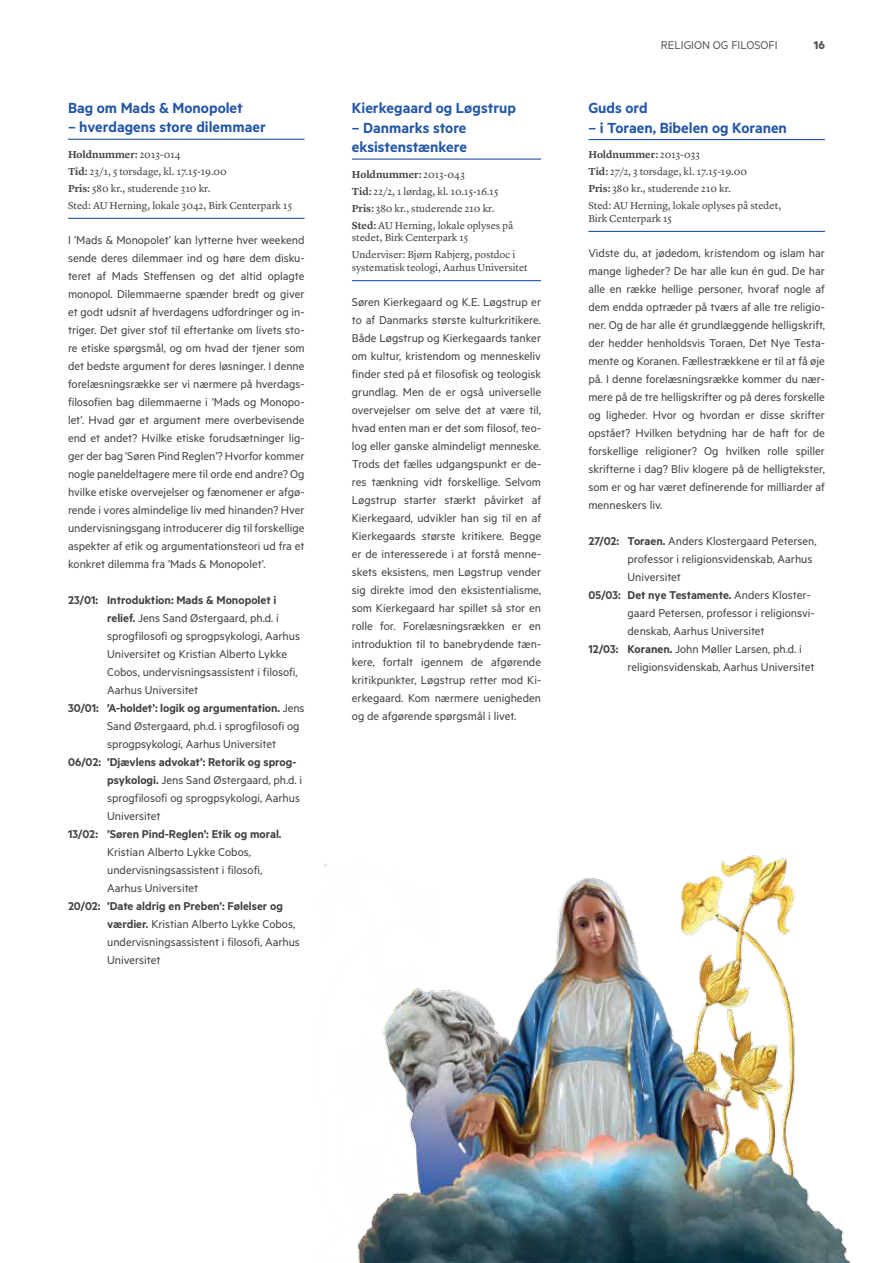
<style>
.page{position:relative;width:893px;height:1263px;background:#fff}
.page>*{position:absolute;margin:0;border:0;box-sizing:border-box;transform-origin:0 0}
.t1{font:600 16.5px/19.5px "Metric";color:#2356a7}
.t2{font:12.75px/18px "Metric";color:#414042;text-align:justify}
.t3{font:600 12.75px "Metric";color:#414042}
.t4{font:12.75px "Metric";color:#58595b}
.t5{font:700 12.75px "Metric";color:#58595b}
.t6{font:10.5px/17px "Lyon Text";color:#414042}
.s1{font-weight:600}
.s2{font-weight:400}
</style>
<div class="page">
<hr style="left:68px;top:139px;width:237px;height:1px;background:#2356a7">
<hr style="left:68px;top:218px;width:237px;height:1px;background:#2356a7">
<hr style="left:352px;top:159px;width:189px;height:1px;background:#2356a7">
<hr style="left:352px;top:280px;width:189px;height:1px;background:#2356a7">
<hr style="left:588px;top:139px;width:237px;height:1px;background:#2356a7">
<hr style="left:588px;top:231px;width:237px;height:1px;background:#2356a7">
<img style="left:324px;top:855px;width:527px;height:408px">
<p class="t1" style="left:68px;top:97px;width:176px">Bag om Mads &amp; Monopolet</p>
<p class="t1" style="left:68px;top:117px;width:199px">– hverdagens store dilemmaer</p>
<p class="t6" style="left:68px;top:145px;width:226px"><span class="s1">Holdnummer:</span> 2013-014<br><span class="s1">Tid:</span> 23/1, 5 torsdage, kl. 17.15-19.00<br><span class="s1">Pris:</span> 580 kr., studerende 310 kr.<br>Sted: AU Herning, lokale 3042, Birk Centerpark 15</p>
<p class="t2" style="left:68px;top:230px;width:238px">I ’Mads &amp; Monopolet’ kan lytterne hver weekend sende deres dilemmaer ind og høre dem disku&shy;teret af Mads Steffensen og det altid oplagte monopol. Dilemmaerne spænder bredt og giver et godt udsnit af hverdagens udfordringer og in&shy;triger. Det giver stof til eftertanke om livets sto&shy;re etiske spørgsmål, og om hvad der tjener som det bedste argument for deres løsninger. I denne forelæsningsrække ser vi nærmere på hverdags&shy;filosofien bag dilemmaerne i ’Mads og Monopo&shy;let’. Hvad gør et argument mere overbevisende end et andet? Hvilke etiske forudsætninger lig&shy;ger der bag ’Søren Pind Reglen’? Hvorfor kommer nogle paneldeltagere mere til orde end andre? Og hvilke etiske overvejelser og fænomener er afgø&shy;rende i vores almindelige liv med hinanden? Hver undervisningsgang introducerer dig til forskellige aspekter af etik og argumentationsteori ud fra et konkret dilemma fra ’Mads &amp; Monopolet’.</p>
<p class="t3" style="left:68px;top:592px;width:210px">23/01: Introduktion: Mads &amp; Monopolet i</p>
<p class="t2" style="left:107px;top:608px;width:173px"><span class="s1">relief.</span> Jens Sand Østergaard, ph.d. i</p>
<p class="t2" style="left:107px;top:626px;width:194px">sprogfilosofi og sprogpsykologi, Aarhus</p>
<p class="t2" style="left:107px;top:644px;width:181px">Universitet og Kristian Alberto Lykke</p>
<p class="t2" style="left:107px;top:662px;width:192px">Cobos, undervisningsassistent i filosofi,</p>
<p class="t2" style="left:107px;top:680px;width:93px">Aarhus Universitet</p>
<p class="t3" style="left:68px;top:700px;width:238px">30/01: ’A-holdet’: logik og argumentation. <span class="s2">Jens</span></p>
<p class="t2" style="left:107px;top:716px;width:194px">Sand Østergaard, ph.d. i sprogfilosofi og</p>
<p class="t2" style="left:107px;top:734px;width:170px">sprogpsykologi, Aarhus Universitet</p>
<p class="t2" style="left:107px;top:752px;width:197px;text-align:left;text-indent:-39px"><span class="s1">06/02: ’Djævlens advokat’: Retorik og sprog&shy;psykologi.</span> Jens Sand Østergaard, ph.d. i sprogfilosofi og sprogpsykologi, Aarhus Universitet</p>
<p class="t3" style="left:68px;top:826px;width:215px">13/02: ’Søren Pind-Reglen’: Etik og moral.</p>
<p class="t2" style="left:107px;top:842px;width:157px;text-align:left">Kristian Alberto Lykke Cobos, undervisningsassistent i filosofi,<br>Aarhus Universitet</p>
<p class="t2" style="left:107px;top:896px;width:194px;text-align:left;text-indent:-39px"><span class="s1">20/02: ’Date aldrig en Preben’: Følelser og værdier.</span> Kristian Alberto Lykke Cobos, undervisningsassistent i filosofi, Aarhus Universitet</p>
<p class="t1" style="left:352px;top:98px;width:166px">Kierkegaard og Løgstrup</p>
<p class="t1" style="left:352px;top:117px;width:117px">– Danmarks store eksistenstænkere</p>
<p class="t6" style="left:352px;top:165px;width:163px"><span class="s1">Holdnummer:</span> 2013-043<br><span class="s1">Tid:</span> 22/2, 1 lørdag, kl. 10.15-16.15<br><span class="s1">Pris:</span> 380 kr., studerende 210 kr.<br><span class="s1">Sted:</span> AU Herning, lokale oplyses på</p>
<p class="t6" style="left:352px;top:229px;width:165px">stedet, Birk Centerpark 15<br>Underviser: Bjørn Rabjerg, postdoc i</p>
<p class="t6" style="left:352px;top:258px;width:177px">systematisk teologi, Aarhus Universitet</p>
<p class="t2" style="left:352px;top:293px;width:191px">Søren Kierkegaard og K.E. Løgstrup er to af Danmarks største kulturkritikere.<br>Både Løgstrup og Kierkegaards tanker om kultur, kristendom og menneskeliv finder sted på et filosofisk og teologisk grundlag. Men de er også universelle overvejelser om selve det at være til, hvad enten man er det som filosof, teo&shy;log eller ganske almindeligt menneske.<br>Trods det fælles udgangspunkt er de&shy;res tænkning vidt forskellige. Selvom Løgstrup starter stærkt påvirket af Kierkegaard, udvikler han sig til en af Kierkegaards største kritikere. Begge er de interesserede i at forstå menne&shy;skets eksistens, men Løgstrup vender sig direkte imod den eksistentialisme, som Kierkegaard har spillet så stor en rolle for. Forelæsningsrækken er en introduktion til to banebrydende tæn&shy;kere, fortalt igennem de afgørende kritikpunkter, Løgstrup retter mod Ki&shy;erkegaard. Kom nærmere uenigheden og de afgørende spørgsmål i livet.</p>
<p class="t4" style="left:661px;top:37px;width:118px">RELIGION OG FILOSOFI</p>
<p class="t5" style="left:814px;top:37px;width:13px">16</p>
<p class="t1" style="left:588px;top:98px;width:61px">Guds ord</p>
<p class="t1" style="left:588px;top:117px;width:200px">– i Toraen, Bibelen og Koranen</p>
<p class="t6" style="left:588px;top:145px;width:194px"><span class="s1">Holdnummer:</span> 2013-033<br><span class="s1">Tid:</span> 27/2, 3 torsdage, kl. 17.15-19.00<br><span class="s1">Pris:</span> 380 kr., studerende 210 kr.<br>Sted: AU Herning, lokale oplyses på stedet,</p>
<p class="t6" style="left:588px;top:209px;width:85px">Birk Centerpark 15</p>
<p class="t2" style="left:588px;top:243px;width:238px">Vidste du, at jødedom, kristendom og islam har mange ligheder? De har alle kun én gud. De har alle en række hellige personer, hvoraf nogle af dem endda optræder på tværs af alle tre religio&shy;ner. Og de har alle ét grundlæggende helligskrift, der hedder henholdsvis Toraen, Det Nye Testa&shy;mente og Koranen. Fællestrækkene er til at få øje på. I denne forelæsningsrække kommer du nær&shy;mere på de tre helligskrifter og på deres forskelle og ligheder. Hvor og hvordan er disse skrifter opstået? Hvilken betydning har de haft for de forskellige religioner? Og hvilken rolle spiller skrifterne i dag? Bliv klogere på de helligtekster, som er og har været definerende for milliarder af menneskers liv.</p>
<p class="t2" style="left:588px;top:532px;width:230px"><span class="s1">27/02: Toraen.</span> Anders Klostergaard Petersen,</p>
<p class="t2" style="left:627px;top:550px;width:186px">professor i religionsvidenskab, Aarhus</p>
<p class="t2" style="left:627px;top:568px;width:55px">Universitet</p>
<p class="t3" style="left:588px;top:587px;width:224px">05/03: Det nye Testamente. <span class="s2">Anders Kloster-</span></p>
<p class="t2" style="left:627px;top:604px;width:189px">gaard Petersen, professor i religionsvi-</p>
<p class="t2" style="left:627px;top:622px;width:139px">denskab, Aarhus Universitet</p>
<p class="t2" style="left:588px;top:640px;width:215px"><span class="s1">12/03: Koranen.</span> John Møller Larsen, ph.d. i</p>
<p class="t2" style="left:627px;top:658px;width:188px">religionsvidenskab, Aarhus Universitet</p>
</div>
